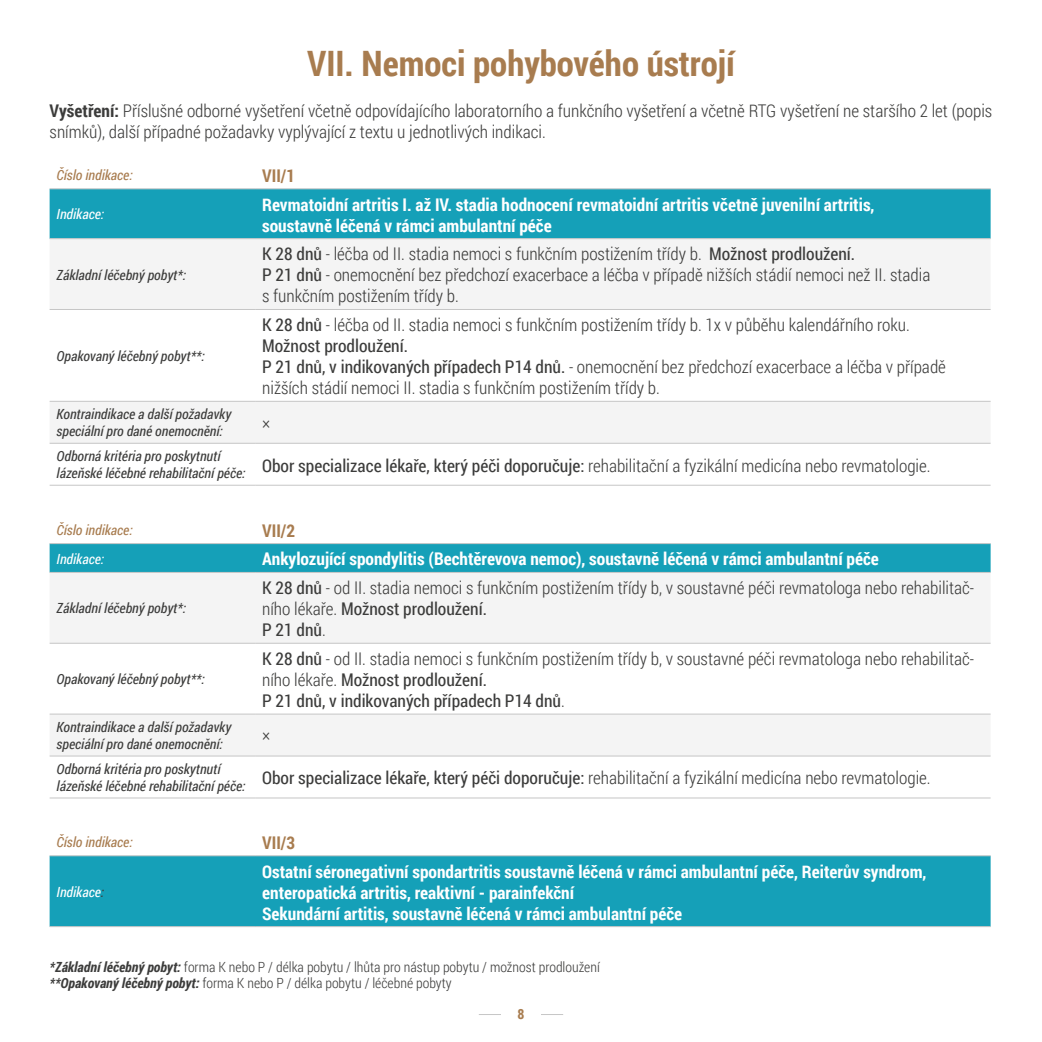
<style>
.page{position:relative;width:1042px;height:1042px;background:#fff}
.page>*{position:absolute;margin:0;border:0;box-sizing:border-box;transform-origin:0 0}
.t1{font:700 35px "Roboto Condensed";color:#a87c4f}
.t2{font:300 17.5px/21px "Roboto Condensed";color:#3c3c3b}
.t3{font:700 17.5px/21px "Roboto Condensed";color:#fff}
.t4{font:700 17.5px "Roboto Condensed";color:#a87c4f}
.t5{font:italic 14px/16.8px "Roboto Condensed";color:#3c3c3b}
.t6{font:300 14px/16.8px "Roboto Condensed";color:#3c3c3b}
.t7{font:italic 14px "Roboto Condensed";color:#a87c4f}
.t8{font:italic 14px "Roboto Condensed";color:#fff}
.t9{font:700 14px "Roboto Condensed";color:#a87c4f}
.s1{font-weight:700}
.s2{font-weight:400}
.s3{color:#3c3c3b}
.s4{font-weight:700;font-style:italic}
</style>
<div class="page">
<hr style="left:479px;top:1014px;width:84px;height:1px;background:#c6c6c6">
<div style="left:501px;top:993px;width:40px;height:26px;background:#fff"></div>
<div style="left:50px;top:189px;width:940px;height:49px;background:#15a0b8"></div>
<svg style="left:50px;top:239px;width:940px;height:204px;fill:#f4f4f4"></svg>
<hr style="left:50px;top:188px;width:205px;height:1px;background:#c6c6c6">
<hr style="left:255px;top:188px;width:735px;height:1px;background:#c6c6c6">
<hr style="left:50px;top:238px;width:205px;height:1px;background:#c6c6c6">
<hr style="left:255px;top:238px;width:735px;height:1px;background:#c6c6c6">
<hr style="left:50px;top:309px;width:205px;height:1px;background:#c6c6c6">
<hr style="left:255px;top:309px;width:735px;height:1px;background:#c6c6c6">
<hr style="left:50px;top:401px;width:205px;height:1px;background:#c6c6c6">
<hr style="left:255px;top:401px;width:735px;height:1px;background:#c6c6c6">
<hr style="left:50px;top:443px;width:205px;height:1px;background:#c6c6c6">
<hr style="left:255px;top:443px;width:735px;height:1px;background:#c6c6c6">
<hr style="left:50px;top:485px;width:205px;height:1px;background:#c6c6c6">
<hr style="left:255px;top:485px;width:735px;height:1px;background:#c6c6c6">
<svg style="left:50px;top:544px;width:940px;height:28px;background:#16a0b8"></svg>
<svg style="left:50px;top:573px;width:940px;height:182px;fill:#f4f4f4"></svg>
<hr style="left:50px;top:543px;width:205px;height:1px;background:#c6c6c6">
<hr style="left:255px;top:543px;width:735px;height:1px;background:#c6c6c6">
<hr style="left:50px;top:572px;width:205px;height:1px;background:#c6c6c6">
<hr style="left:255px;top:572px;width:735px;height:1px;background:#c6c6c6">
<hr style="left:50px;top:643px;width:205px;height:1px;background:#c6c6c6">
<hr style="left:255px;top:643px;width:735px;height:1px;background:#c6c6c6">
<hr style="left:50px;top:713px;width:205px;height:1px;background:#c6c6c6">
<hr style="left:255px;top:713px;width:735px;height:1px;background:#c6c6c6">
<hr style="left:50px;top:755px;width:205px;height:1px;background:#c6c6c6">
<hr style="left:255px;top:755px;width:735px;height:1px;background:#c6c6c6">
<hr style="left:50px;top:797px;width:205px;height:1px;background:#c6c6c6">
<hr style="left:255px;top:797px;width:735px;height:1px;background:#c6c6c6">
<div style="left:50px;top:856px;width:940px;height:70px;background:#15a0b8"></div>
<hr style="left:50px;top:855px;width:205px;height:1px;background:#c6c6c6">
<hr style="left:255px;top:855px;width:735px;height:1px;background:#c6c6c6">
<hr style="left:50px;top:926px;width:205px;height:1px;background:#c6c6c6">
<hr style="left:255px;top:926px;width:735px;height:1px;background:#c6c6c6">
<p class="t1" style="left:307px;top:39px;width:429px">VII. Nemoci pohybového ústrojí</p>
<p class="t2" style="left:50px;top:100px;width:944px"><span class="s1">Vyšetření:</span> Příslušné odborné vyšetření včetně odpovídajícího laboratorního a funkčního vyšetření a včetně RTG vyšetření ne staršího 2 let (popis snímků), další případné požadavky vyplývající z textu u jednotlivých indikaci.</p>
<p class="t7" style="left:57px;top:165px;width:78px">Číslo indikace:</p>
<p class="t4" style="left:262px;top:163px;width:35px">VII/1</p>
<p class="t8" style="left:57px;top:205px;width:49px">Indikace:</p>
<p class="t3" style="left:262px;top:193px;width:614px">Revmatoidní artritis I. až IV. stadia hodnocení revmatoidní artritis včetně juvenilní artritis, soustavně léčená v rámci ambulantní péče</p>
<p class="t5" style="left:57px;top:266px;width:131px">Základní léčebný pobyt*:</p>
<p class="t2" style="left:262px;top:243px;width:670px"><span class="s2">K 28 dnů</span> - léčba od II. stadia nemoci s funkčním postižením třídy b. <span class="s2">Možnost prodloužení.<br>P 21 dnů</span> - onemocnění bez předchozí exacerbace a léčba v případě nižších stádií nemoci než II. stadia s funkčním postižením třídy b.</p>
<p class="t5" style="left:57px;top:347px;width:149px">Opakovaný léčebný pobyt**:</p>
<p class="t2" style="left:262px;top:314px;width:685px"><span class="s2">K 28 dnů</span> - léčba od II. stadia nemoci s funkčním postižením třídy b. 1x v půběhu kalendářního roku.<br><span class="s2">Možnost prodloužení.<br>P 21 dnů, v indikovaných případech P14 dnů.</span> - onemocnění bez předchozí exacerbace a léčba v případě nižších stádií nemoci II. stadia s funkčním postižením třídy b.</p>
<p class="t5" style="left:57px;top:406px;width:176px">Kontraindikace a další požadavky speciální pro dané onemocnění:</p>
<p class="t2" style="left:262px;top:412px;width:10px">×</p>
<p class="t5" style="left:57px;top:447px;width:165px">Odborná kritéria pro poskytnutí</p>
<p class="t2" style="left:57px;top:454px;width:875px"><sub>lázeňské</sub> <sub>léčebné</sub> <sub>rehabilitační</sub> <sub>péče:</sub> <span class="s2">Obor specializace lékaře, který péči doporučuje:</span> rehabilitační a fyzikální medicína nebo revmatologie.</p>
<p class="t7" style="left:57px;top:520px;width:78px">Číslo indikace:</p>
<p class="t4" style="left:262px;top:518px;width:35px">VII/2</p>
<p class="t8" style="left:57px;top:549px;width:49px">Indikace:</p>
<p class="t3" style="left:262px;top:548px;width:618px">Ankylozující spondylitis (Bechtěrevova nemoc), soustavně léčená v rámci ambulantní péče</p>
<p class="t5" style="left:57px;top:599px;width:131px">Základní léčebný pobyt*:</p>
<p class="t2" style="left:262px;top:577px;width:713px"><span class="s2">K 28 dnů</span> - od II. stadia nemoci s funkčním postižením třídy b, v soustavné péči revmatologa nebo rehabilitač&shy;ního lékaře. <span class="s2">Možnost prodloužení.<br>P 21 dnů</span>.</p>
<p class="t5" style="left:57px;top:670px;width:149px">Opakovaný léčebný pobyt**:</p>
<p class="t2" style="left:262px;top:648px;width:713px"><span class="s2">K 28 dnů</span> - od II. stadia nemoci s funkčním postižením třídy b, v soustavné péči revmatologa nebo rehabilitač&shy;ního lékaře. <span class="s2">Možnost prodloužení.<br>P 21 dnů, v indikovaných případech P14 dnů</span>.</p>
<p class="t5" style="left:57px;top:718px;width:176px">Kontraindikace a další požadavky speciální pro dané onemocnění:</p>
<p class="t2" style="left:262px;top:725px;width:10px">×</p>
<p class="t5" style="left:57px;top:760px;width:165px">Odborná kritéria pro poskytnutí</p>
<p class="t2" style="left:57px;top:767px;width:875px"><sub>lázeňské</sub> <sub>léčebné</sub> <sub>rehabilitační</sub> <sub>péče:</sub> <span class="s2">Obor specializace lékaře, který péči doporučuje:</span> rehabilitační a fyzikální medicína nebo revmatologie.</p>
<p class="t7" style="left:57px;top:832px;width:78px">Číslo indikace:</p>
<p class="t4" style="left:262px;top:830px;width:35px">VII/3</p>
<p class="t8" style="left:57px;top:882px;width:49px">Indikace<span class="s3">:</span></p>
<p class="t3" style="left:262px;top:860px;width:666px">Ostatní séronegativní spondartritis soustavně léčená v rámci ambulantní péče, Reiterův syndrom, enteropatická artritis, reaktivní - parainfekční<br>Sekundární artitis, soustavně léčená v rámci ambulantní péče</p>
<p class="t6" style="left:50px;top:957px;width:552px"><span class="s4">*Základní léčebný pobyt:</span> forma K nebo P / délka pobytu / lhůta pro nástup pobytu / možnost prodloužení <span class="s4">**Opakovaný léčebný pobyt:</span> forma K nebo P / délka pobytu / léčebné pobyty</p>
<p class="t9" style="left:517px;top:1004px;width:8px">8</p>
</div>
